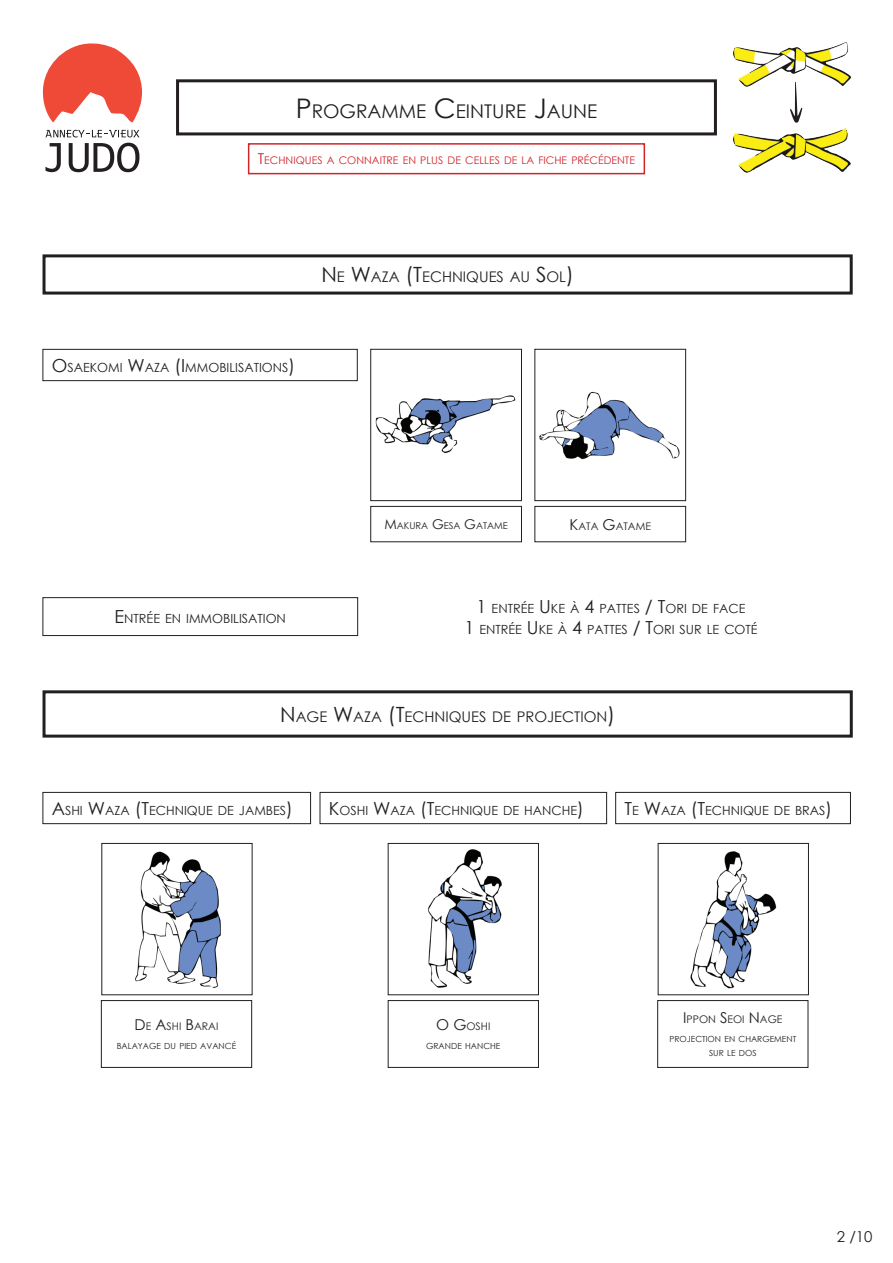
<style>
.page{position:relative;width:893px;height:1263px;background:#fff}
.page>*{position:absolute;margin:0;border:0;box-sizing:border-box;transform-origin:0 0}
.t1{font:18.9px "Century Gothic";color:#231f20}
.t2{font:15px "Century Gothic";color:#231f20}
.t3{font:14.7px "Century Gothic";color:#231f20}
.t4{font:12.6px/21.6px "Century Gothic";color:#231f20;text-align:center}
.t5{font:10.5px "Century Gothic";color:#d1232a}
.t6{font:10.5px "Century Gothic";color:#231f20}
.t7{font:9.45px "Century Gothic";color:#231f20}
.t8{font:8.4px/14.4px "Century Gothic";color:#231f20;text-align:center}
.s1{font-size:27px}
.s2{font-size:15px}
.s3{font-size:18px}
.s4{font-size:21px}
.s5{font-size:13.5px}
</style>
<div class="page">
<div style="left:43px;top:792px;width:268px;height:32px;border:1px solid #231f20"></div>
<div style="left:101px;top:1000px;width:151px;height:68px;border:1px solid #231f20"></div>
<img style="left:135px;top:851px;width:86px;height:137px">
<div style="left:320px;top:792px;width:287px;height:32px;border:1px solid #231f20"></div>
<div style="left:388px;top:1000px;width:151px;height:68px;border:1px solid #231f20"></div>
<img style="left:428px;top:849px;width:74px;height:139px">
<div style="left:388px;top:843px;width:151px;height:152px;border:1px solid #231f20"></div>
<div style="left:615px;top:792px;width:236px;height:32px;border:1px solid #231f20"></div>
<div style="left:657px;top:1000px;width:151px;height:68px;border:1px solid #231f20"></div>
<img style="left:690px;top:851px;width:87px;height:138px">
<div style="left:658px;top:843px;width:151px;height:152px;border:1px solid #231f20"></div>
<div style="left:43px;top:349px;width:315px;height:32px;border:1px solid #231f20"></div>
<div style="left:370px;top:506px;width:152px;height:36px;border:1px solid #231f20"></div>
<img style="left:375px;top:395px;width:141px;height:58px">
<div style="left:370px;top:349px;width:152px;height:152px;border:1px solid #231f20"></div>
<div style="left:535px;top:506px;width:151px;height:36px;border:1px solid #231f20"></div>
<img style="left:539px;top:391px;width:141px;height:69px">
<div style="left:535px;top:349px;width:151px;height:152px;border:1px solid #231f20"></div>
<div style="left:43px;top:254px;width:810px;height:41px;border:3px solid #231f20"></div>
<div style="left:176px;top:79px;width:541px;height:56px;border:3px solid #231f20"></div>
<img style="left:734px;top:129px;width:116px;height:43px">
<img style="left:734px;top:43px;width:116px;height:43px">
<svg style="left:43px;top:43px;width:99px;height:79px"></svg>
<svg style="left:46px;top:130px;width:93px;height:7px"></svg>
<svg style="left:45px;top:143px;width:16px;height:29px"></svg>
<svg style="left:69px;top:143px;width:70px;height:29px"></svg>
<svg style="left:790px;top:82px;width:12px;height:41px"></svg>
<div style="left:248px;top:143px;width:397px;height:31px;border:2px solid #d1232a"></div>
<div style="left:43px;top:690px;width:810px;height:48px;border:3px solid #231f20"></div>
<div style="left:43px;top:597px;width:315px;height:39px;border:1px solid #231f20"></div>
<h1 class="t1" style="left:296px;top:97px;width:303px"><span class="s1">P</span>ROGRAMME <span class="s1">C</span>EINTURE <span class="s1">J</span>AUNE</h1>
<p class="t5" style="left:258px;top:153px;width:379px"><span class="s2">T</span>ECHNIQUES A CONNAITRE EN PLUS DE CELLES DE LA FICHE PRÉCÉDENTE</p>
<p class="t4" style="left:52px;top:356px;width:245px"><span class="s3">O</span>SAEKOMI <span class="s3">W</span>AZA <span class="s3">(I</span> MMOBILISATIONS<span class="s3">)</span></p>
<p class="t3" style="left:321px;top:267px;width:254px"><span class="s4">N</span> E <span class="s4">W</span>AZA <span class="s4">(T</span>ECHNIQUES AU <span class="s4">S</span>OL<span class="s4">)</span></p>
<p class="t7" style="left:384px;top:519px;width:99px"><span class="s5">M</span>AKURA <span class="s5">G</span>ESA <span class="s5">G</span>ATA</p>
<p class="t7" style="left:494px;top:519px;width:15px">ME</p>
<p class="t6" style="left:570px;top:519px;width:54px"><span class="s2">K</span>ATA <span class="s2">G</span>ATA</p>
<p class="t6" style="left:636px;top:519px;width:17px">ME</p>
<p class="t4" style="left:115px;top:608px;width:173px"><span class="s3">E</span>NTRÉE EN IMMOBILISATION</p>
<p class="t4" style="left:464px;top:597px;width:295px"><span class="s3">1</span> ENTRÉE <span class="s3">U</span> KE À <span class="s3">4</span> PATTES <span class="s3">/ T</span>ORI DE FACE<br><span class="s3">1</span> ENTRÉE <span class="s3">U</span> KE À <span class="s3">4</span> PATTES <span class="s3">/ T</span>ORI SUR LE COTÉ</p>
<p class="t3" style="left:280px;top:706px;width:336px"><span class="s4">N</span>AGE <span class="s4">W</span>AZA <span class="s4">(T</span>ECHNIQUES DE PROJECTION<span class="s4">)</span></p>
<p class="t4" style="left:52px;top:799px;width:243px"><span class="s3">A</span>SHI <span class="s3">W</span>AZA <span class="s3">(T</span>ECHNIQUE DE JAMBES<span class="s3">)</span></p>
<p class="t4" style="left:329px;top:799px;width:256px"><span class="s3">K</span>OSHI <span class="s3">W</span>AZA <span class="s3">(T</span>ECHNIQUE DE HANCHE<span class="s3">)</span></p>
<p class="t4" style="left:624px;top:799px;width:209px"><span class="s3">T</span>E <span class="s3">W</span>AZA <span class="s3">(T</span>ECHNIQUE DE BRAS<span class="s3">)</span></p>
<p class="t6" style="left:135px;top:1019px;width:85px"><span class="s2">D</span>E <span class="s2">A</span>SHI <span class="s2">B</span>ARAI</p>
<p class="t8" style="left:117px;top:1038px;width:121px">BALAYAGE DU PIED AVANCÉ</p>
<p class="t6" style="left:436px;top:1019px;width:56px"><span class="s2">O G</span>OSHI</p>
<p class="t8" style="left:426px;top:1038px;width:76px">GRANDE HANCHE</p>
<p class="t6" style="left:683px;top:1012px;width:101px"><span class="s2">I</span> PPON <span class="s2">S</span>EOI <span class="s2">N</span>AGE</p>
<p class="t8" style="left:669px;top:1031px;width:128px">PROJECTION EN CHARGEMENT<br>SUR LE DOS</p>
<p class="t2" style="left:837px;top:1226px;width:37px">2 /10</p>
</div>
